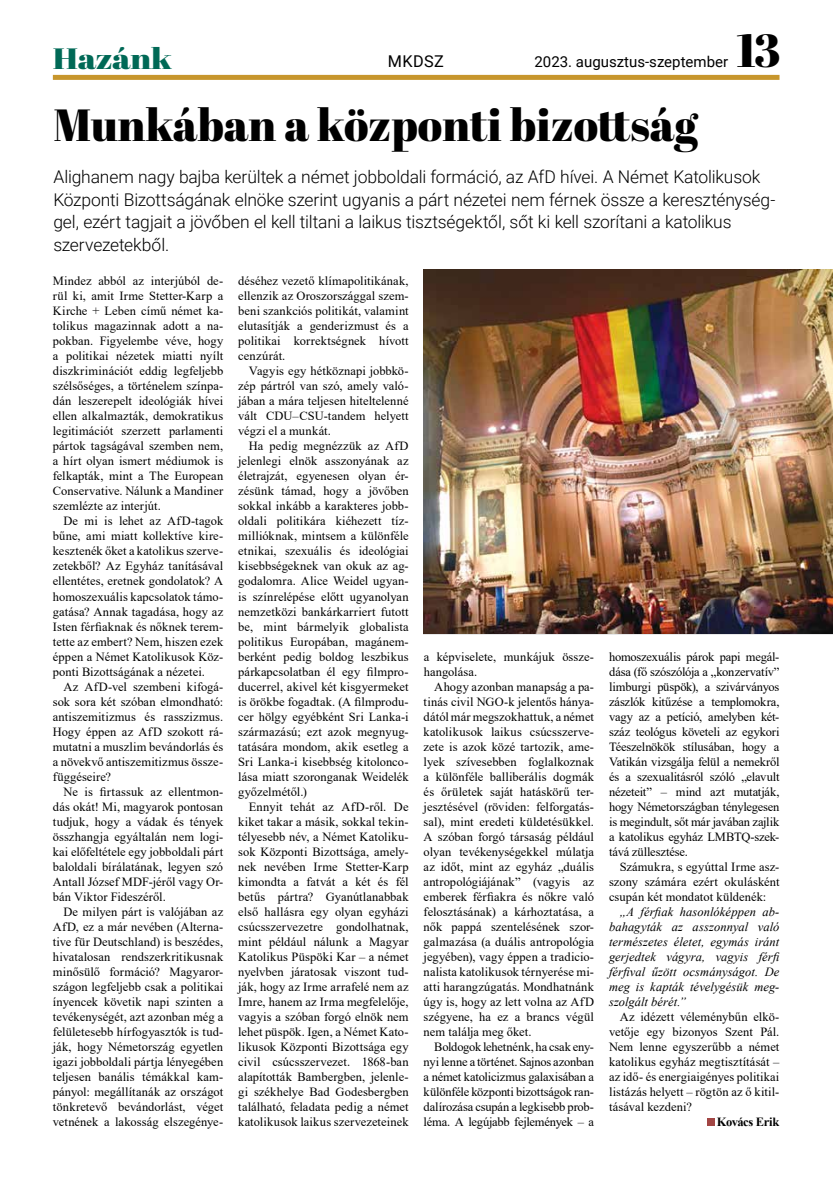
<style>
.page{position:relative;width:833px;height:1188px;background:#fff}
.page>*{position:absolute;margin:0;border:0;box-sizing:border-box;transform-origin:0 0}
.t1{font:46.25px "Abril Fatface";color:#000}
.t2{font:45px "Abril Fatface";color:#000}
.t3{font:29.38px "Abril Fatface";letter-spacing:-.01em;color:#006956;scale:1.15 1}
.t4{font:300 17.5px/22.5px "Roboto";letter-spacing:-.01em;color:#000}
.t5{font:16.25px "Roboto";letter-spacing:.02em;color:#000}
.t6{font:15px "Roboto";color:#000}
.t7{font:12.5px/15px "Times New Roman";letter-spacing:.005em;color:#000;text-align:justify}
.t8{font:italic 12.5px/15px "Times New Roman";letter-spacing:.005em;color:#000}
.t9{font:700 12.5px "Times New Roman";letter-spacing:-.035em;color:#000}
</style>
<div class="page">
<div style="left:53px;top:75px;width:726px;height:5px;background:#c7962c"></div>
<div style="left:707px;top:1118px;width:7px;height:7px;background:#a24644"></div>
<img style="left:424px;top:269px;width:409px;height:364px">
<h3 class="t3" style="left:53px;top:38px;width:105px">Hazánk</h3>
<h3 class="t5" style="left:388px;top:50px;width:57px">MKDSZ</h3>
<p class="t6" style="left:534px;top:51px;width:195px">2023. augusztus-szeptember</p>
<h1 class="t1" style="left:736px;top:18px;width:46px">13</h1>
<h2 class="t2" style="left:53px;top:93px;width:646px">Munkában a központi bizottság</h2>
<p class="t4" style="left:53px;top:165px;width:723px">Alighanem nagy bajba kerültek a német jobboldali formáció, az AfD hívei. A Német Katolikusok Központi Bizottságának elnöke szerint ugyanis a párt nézetei nem férnek össze a kereszténység&shy;gel, ezért tagjait a jövőben el kell tiltani a laikus tisztségektől, sőt ki kell szorítani a katolikus szervezetekből.</p>
<p class="t7" style="left:53px;top:273px;width:172px">Mindez abból az interjúból de&shy;rül ki, amit Irme Stetter-Karp a Kirche + Leben című német ka&shy;tolikus magazinnak adott a na&shy;pokban. Figyelembe véve, hogy a politikai nézetek miatti nyílt diszkriminációt eddig legfeljebb szélsőséges, a történelem színpa&shy;dán leszerepelt ideológiák hívei ellen alkalmazták, demokratikus legitimációt szerzett parlamenti pártok tagságával szemben nem, a hírt olyan ismert médiumok is felkapták, mint a The European Conservative. Nálunk a Mandiner szemlézte az interjút.</p>
<p class="t7" style="left:53px;top:513px;width:172px;text-indent:11px">De mi is lehet az AfD-tagok bűne, ami miatt kollektíve kire&shy;kesztenék őket a katolikus szerve&shy;zetekből? Az Egyház tanításával ellentétes, eretnek gondolatok? A homoszexuális kapcsolatok támo&shy;gatása? Annak tagadása, hogy az Isten férfiaknak és nőknek terem&shy;tette az embert? Nem, hiszen ezek éppen a Német Katolikusok Köz&shy;ponti Bizottságának a nézetei.</p>
<p class="t7" style="left:53px;top:678px;width:172px;text-indent:11px">Az AfD-vel szembeni kifogá&shy;sok sora két szóban elmondható: antiszemitizmus és rasszizmus.<br>Hogy éppen az AfD szokott rá&shy;mutatni a muszlim bevándorlás és a növekvő antiszemitizmus össze&shy;függéseire?</p>
<p class="t7" style="left:53px;top:783px;width:172px;text-indent:11px">Ne is firtassuk az ellentmon&shy;dás okát! Mi, magyarok pontosan tudjuk, hogy a vádak és tények összhangja egyáltalán nem logi&shy;kai előfeltétele egy jobboldali párt baloldali bírálatának, legyen szó Antall József MDF-jéről vagy Or&shy;bán Viktor Fideszéről.</p>
<p class="t7" style="left:53px;top:903px;width:172px;text-indent:11px">De milyen párt is valójában az AfD, ez a már nevében (Alterna&shy;tive für Deutschland) is beszédes, hivatalosan rendszerkritikusnak minősülő formáció? Magyaror&shy;szágon legfeljebb csak a politikai ínyencek követik napi szinten a tevékenységét, azt azonban még a felületesebb hírfogyasztók is tud&shy;ják, hogy Németország egyetlen igazi jobboldali pártja lényegében teljesen banális témákkal kam&shy;pányol: megállítanák az országot tönkretevő bevándorlást, véget vetnének a lakosság elszegénye-</p>
<p class="t7" style="left:238px;top:273px;width:172px">déséhez vezető klímapolitikának, ellenzik az Oroszországgal szem&shy;beni szankciós politikát, valamint elutasítják a genderizmust és a politikai korrektségnek hívott cenzúrát.</p>
<p class="t7" style="left:238px;top:363px;width:172px;text-indent:11px">Vagyis egy hétköznapi jobbkö&shy;zép pártról van szó, amely való&shy;jában a mára teljesen hiteltelenné vált CDU–CSU-tandem helyett végzi el a munkát.</p>
<p class="t7" style="left:238px;top:438px;width:172px;text-indent:11px">Ha pedig megnézzük az AfD jelenlegi elnök asszonyának az életrajzát, egyenesen olyan ér&shy;zésünk támad, hogy a jövőben sokkal inkább a karakteres jobb&shy;oldali politikára kiéhezett tíz&shy;millióknak, mintsem a különféle etnikai, szexuális és ideológiai kisebbségeknek van okuk az ag&shy;godalomra. Alice Weidel ugyan&shy;is színrelépése előtt ugyanolyan nemzetközi bankárkarriert futott be, mint bármelyik globalista politikus Europában, magánem&shy;berként pedig boldog leszbikus párkapcsolatban él egy filmpro&shy;ducerrel, akivel két kisgyermeket is örökbe fogadtak. (A filmprodu&shy;cer hölgy egyébként Sri Lanka-i származású; ezt azok megnyug&shy;tatására mondom, akik esetleg a Sri Lanka-i kisebbség kitolonco&shy;lása miatt szoronganak Weidelék győzelmétől.)</p>
<p class="t7" style="left:238px;top:798px;width:172px;text-indent:11px">Ennyit tehát az AfD-ről. De kiket takar a másik, sokkal tekin&shy;télyesebb név, a Német Katoliku&shy;sok Központi Bizottsága, amely&shy;nek nevében Irme Stetter-Karp kimondta a fatvát a két és fél betűs pártra? Gyanútlanabbak első hallásra egy olyan egyházi csúcsszervezetre gondolhatnak, mint például nálunk a Magyar Katolikus Püspöki Kar – a német nyelvben járatosak viszont tud&shy;ják, hogy az Irme arrafelé nem az Imre, hanem az Irma megfelelője, vagyis a szóban forgó elnök nem lehet püspök. Igen, a Német Kato&shy;likusok Központi Bizottsága egy civil csúcsszervezet. 1868-ban alapították Bambergben, jelenle&shy;gi székhelye Bad Godesbergben található, feladata pedig a német katolikusok laikus szervezeteinek</p>
<p class="t7" style="left:424px;top:648px;width:172px">a képviselete, munkájuk össze&shy;hangolása.</p>
<p class="t7" style="left:424px;top:678px;width:172px;text-indent:11px">Ahogy azonban manapság a pa&shy;tinás civil NGO-k jelentős hánya&shy;dától már megszokhattuk, a német katolikusok laikus csúcsszerve&shy;zete is azok közé tartozik, ame&shy;lyek szívesebben foglalkoznak a különféle balliberális dogmák és őrületek saját hatáskörű ter&shy;jesztésével (röviden: felforgatás&shy;sal), mint eredeti küldetésükkel.<br>A szóban forgó társaság például olyan tevékenységekkel múlatja az időt, mint az egyház „duális antropológiájának” (vagyis az emberek férfiakra és nőkre való felosztásának) a kárhoztatása, a nők pappá szentelésének szor&shy;galmazása (a duális antropológia jegyében), vagy éppen a tradicio&shy;nalista katolikusok térnyerése mi&shy;atti harangzúgatás. Mondhatnánk úgy is, hogy az lett volna az AfD szégyene, ha ez a brancs végül nem találja meg őket.</p>
<p class="t7" style="left:423px;top:1038px;width:172px;text-indent:11px">Boldogok lehetnénk, ha csak en - nyi lenne a történet. Sajnos azonban a német katolicizmus galaxisában a különféle központi bizottságok ran&shy;dalírozása csupán a legkisebb prob&shy;léma. A legújabb fejlemények – a</p>
<p class="t7" style="left:609px;top:648px;width:172px">homoszexuális párok papi megál&shy;dása (fő szószólója a „konzervatív” limburgi püspök), a szivárványos zászlók kitűzése a templomokra, vagy az a petíció, amelyben két&shy;száz teológus követeli az egykori Téeszelnökök stílusában, hogy a Vatikán vizsgálja felül a nemekről és a szexualitásról szóló „elavult nézeteit” – mind azt mutatják, hogy Németországban ténylegesen is megindult, sőt már javában zajlik a katolikus egyház LMBTQ-szek&shy;tává züllesztése.</p>
<p class="t7" style="left:609px;top:858px;width:172px;text-indent:11px">Számukra, s egyúttal Irme as - szony számára ezért okulásként csupán két mondatot küldenék:</p>
<p class="t8" style="left:609px;top:903px;width:174px;text-indent:11px">„A férfiak hasonlóképpen ab&shy;bahagyták az asszonnyal való természetes életet, egymás iránt gerjedtek vágyra, vagyis férfi férfival űzött ocsmányságot. De meg is kapták tévelygésük meg&shy;szolgált bérét.”</p>
<p class="t7" style="left:609px;top:1008px;width:172px;text-indent:11px">Az idézett véleménybűn elkö&shy;vetője egy bizonyos Szent Pál.<br>Nem lenne egyszerűbb a német katolikus egyház megtisztítását – az idő- és energiaigényes politikai listázás helyett – rögtön az ő kitil&shy;tásával kezdeni?</p>
<p class="t9" style="left:716px;top:1112px;width:64px">Kovács Erik</p>
</div>
